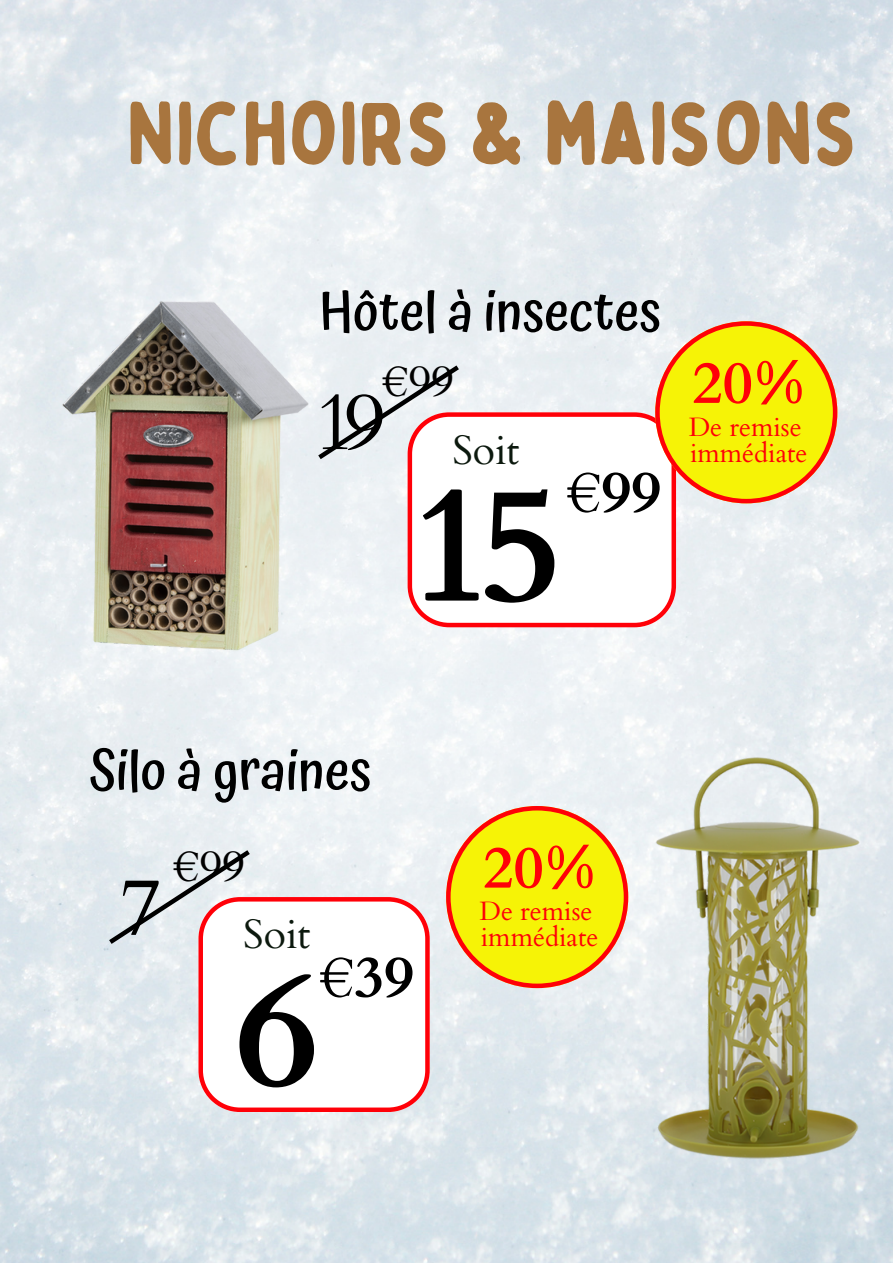
<style>
.page{position:relative;width:893px;height:1264px;background:#fff}
.page>*{position:absolute;margin:0;border:0;box-sizing:border-box;transform-origin:0 0}
.t1{font:700 165px "Cardo";color:#000}
.t2{font:88.35px "Bobby Jones Soft";color:#a8753e}
.t3{font:81.3px "Cardo";color:#000}
.t4{font:700 59.4px "Cardo";color:#ff0008}
.t5{font:700 58.35px "Cardo";color:#000}
.t6{font:500 54px "Atma";color:#000}
.t7{font:44.25px "Cardo";color:#000}
.t8{font:40.95px "Cardo";color:#0c190e}
.t9{font:26.4px "Cardo";color:#ff0008}
</style>
<div class="page">
<img style="left:0;top:0;width:892px;height:1262px">
<img style="left:4px;top:272px;width:322px;height:386px">
<svg style="left:407px;top:412px;width:269px;height:215px"></svg>
<svg style="left:313px;top:361px;width:151px;height:102px"></svg>
<svg style="left:655px;top:321px;width:182px;height:182px;background:#f4de37"></svg>
<img style="left:628px;top:724px;width:264px;height:472px">
<svg style="left:198px;top:897px;width:231px;height:214px"></svg>
<svg style="left:104px;top:845px;width:151px;height:103px"></svg>
<svg style="left:446px;top:806px;width:182px;height:182px;background:#f4df38"></svg>
<p class="t2" style="left:127px;top:78px;width:733px">NICHOIRS &amp; MAISONS</p>
<p class="t6" style="left:319px;top:280px;width:343px">Hôtel à insectes</p>
<p class="t7" style="left:382px;top:352px;width:73px">€99</p>
<p class="t3" style="left:314px;top:368px;width:73px">19</p>
<p class="t8" style="left:452px;top:423px;width:69px">Soit</p>
<p class="t1" style="left:409px;top:437px;width:155px">15</p>
<p class="t5" style="left:566px;top:454px;width:96px">€99</p>
<p class="t4" style="left:692px;top:344px;width:115px">20%</p>
<p class="t9" style="left:688px;top:409px;width:114px">De remise</p>
<p class="t9" style="left:690px;top:435px;width:119px">immédiate</p>
<p class="t6" style="left:89px;top:739px;width:284px">Silo à graines</p>
<p class="t3" style="left:120px;top:853px;width:43px">7</p>
<p class="t7" style="left:173px;top:837px;width:73px">€99</p>
<p class="t8" style="left:243px;top:907px;width:69px">Soit</p>
<p class="t5" style="left:319px;top:938px;width:96px">€39</p>
<p class="t1" style="left:234px;top:921px;width:86px">6</p>
<p class="t4" style="left:483px;top:828px;width:115px">20%</p>
<p class="t9" style="left:479px;top:894px;width:114px">De remise</p>
<p class="t9" style="left:481px;top:920px;width:119px">immédiate</p>
</div>
